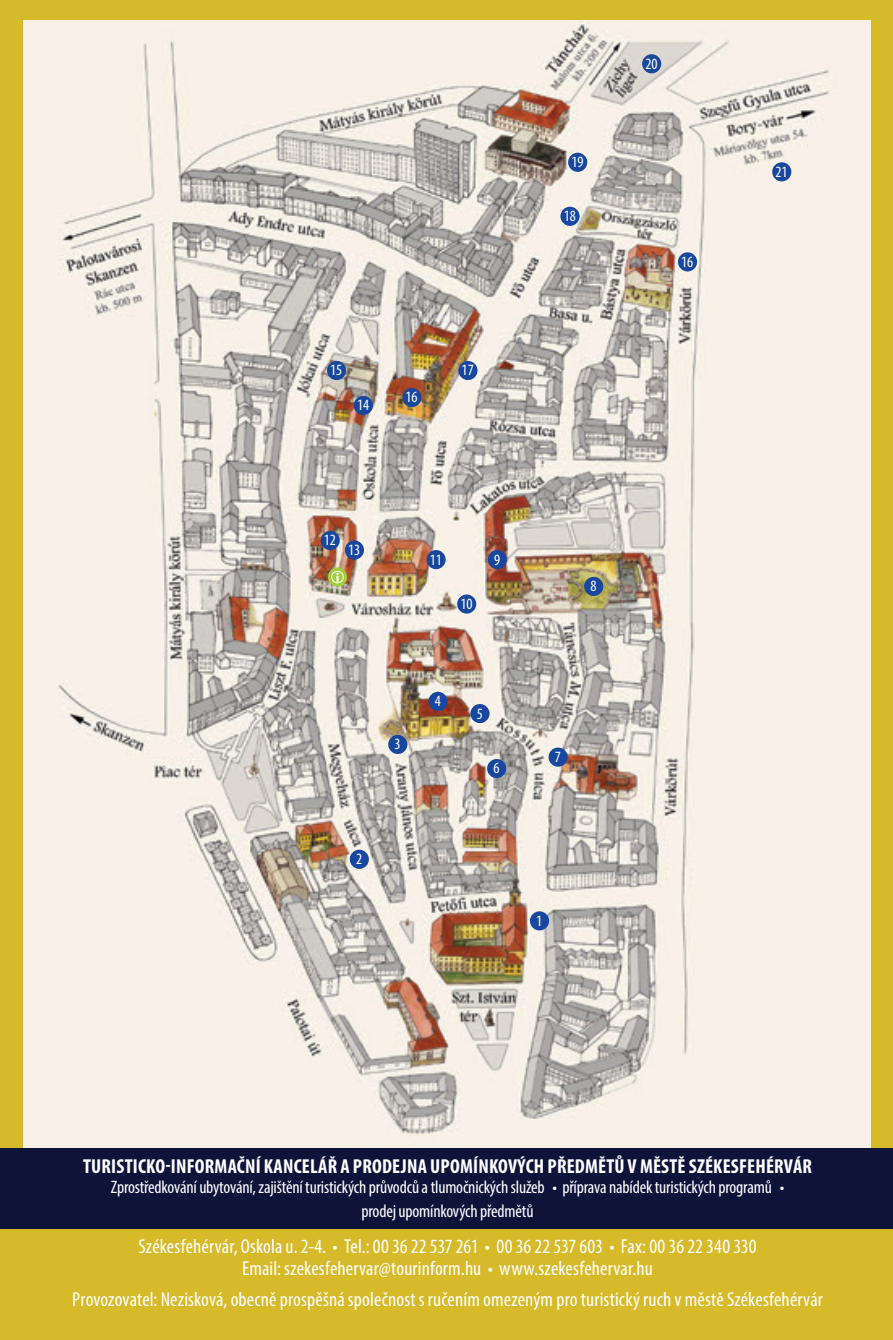
<style>
.page{position:relative;width:893px;height:1340px;background:#fff}
.page>*{position:absolute;margin:0;border:0;box-sizing:border-box;transform-origin:0 0}
.t1{font:condensed 20.25px/22.5px "Myriad Pro";letter-spacing:.01em;color:#fff;text-align:center}
.t2{font:700 condensed 20.25px "Myriad Pro";letter-spacing:.01em;color:#fff}
.t3{font:condensed 18px/24.3px "Myriad Pro";letter-spacing:-.01em;color:#fff;text-align:center}
.t4{font:condensed 15.75px "Myriad Pro";color:#fff}
</style>
<div class="page">
<div style="left:0;top:0;width:893px;height:1339px;background:#d6ba29"></div>
<img style="left:23px;top:21px;width:848px;height:1127px">
<div style="left:772px;top:162px;width:19px;height:19px;background:#17479e;border-radius:50%"></div>
<div style="left:568px;top:153px;width:19px;height:19px;background:#17479e;border-radius:50%"></div>
<div style="left:642px;top:54px;width:19px;height:19px;background:#17479e;border-radius:50%"></div>
<div style="left:560px;top:207px;width:20px;height:19px;background:#17479e;border-radius:50%"></div>
<div style="left:458px;top:361px;width:19px;height:19px;background:#17479e;border-radius:50%"></div>
<div style="left:678px;top:252px;width:19px;height:19px;background:#17479e;border-radius:50%"></div>
<div style="left:402px;top:388px;width:19px;height:19px;background:#17479e;border-radius:50%"></div>
<div style="left:327px;top:361px;width:19px;height:19px;background:#17479e;border-radius:50%"></div>
<div style="left:354px;top:396px;width:19px;height:19px;background:#17479e;border-radius:50%"></div>
<div style="left:345px;top:540px;width:19px;height:19px;background:#17479e;border-radius:50%"></div>
<div style="left:321px;top:531px;width:19px;height:19px;background:#17479e;border-radius:50%"></div>
<div style="left:426px;top:550px;width:20px;height:19px;background:#17479e;border-radius:50%"></div>
<div style="left:457px;top:594px;width:19px;height:19px;background:#17479e;border-radius:50%"></div>
<div style="left:584px;top:577px;width:19px;height:19px;background:#17479e;border-radius:50%"></div>
<div style="left:488px;top:550px;width:19px;height:19px;background:#17479e;border-radius:50%"></div>
<div style="left:470px;top:704px;width:20px;height:19px;background:#17479e;border-radius:50%"></div>
<div style="left:428px;top:691px;width:20px;height:20px;background:#17479e;border-radius:50%"></div>
<div style="left:388px;top:735px;width:19px;height:19px;background:#17479e;border-radius:50%"></div>
<div style="left:487px;top:759px;width:19px;height:19px;background:#17479e;border-radius:50%"></div>
<div style="left:549px;top:747px;width:19px;height:19px;background:#17479e;border-radius:50%"></div>
<div style="left:530px;top:911px;width:19px;height:19px;background:#17479e;border-radius:50%"></div>
<div style="left:350px;top:849px;width:19px;height:19px;background:#17479e;border-radius:50%"></div>
<div style="left:0;top:1148px;width:893px;height:80px;background:#0e133a"></div>
<svg style="left:328px;top:567px;width:19px;height:19px"></svg>
<svg style="left:331px;top:570px;width:13px;height:13px"></svg>
<p class="t4" style="left:330px;top:361px;width:14px">15</p>
<p class="t4" style="left:357px;top:395px;width:14px">14</p>
<p class="t4" style="left:405px;top:388px;width:14px">16</p>
<p class="t4" style="left:462px;top:361px;width:14px">17</p>
<p class="t4" style="left:571px;top:152px;width:14px">19</p>
<p class="t4" style="left:564px;top:206px;width:14px">18</p>
<p class="t4" style="left:645px;top:54px;width:14px">20</p>
<p class="t4" style="left:681px;top:252px;width:14px">16</p>
<p class="t4" style="left:324px;top:530px;width:14px">12</p>
<p class="t4" style="left:348px;top:540px;width:14px">13</p>
<p class="t4" style="left:430px;top:550px;width:14px">11</p>
<p class="t4" style="left:460px;top:594px;width:14px">10</p>
<p class="t4" style="left:494px;top:550px;width:8px">9</p>
<p class="t4" style="left:394px;top:734px;width:8px">3</p>
<p class="t4" style="left:435px;top:691px;width:8px">4</p>
<p class="t4" style="left:356px;top:849px;width:8px">2</p>
<p class="t4" style="left:477px;top:703px;width:8px">5</p>
<p class="t4" style="left:493px;top:758px;width:8px">6</p>
<p class="t4" style="left:590px;top:576px;width:8px">8</p>
<p class="t4" style="left:555px;top:747px;width:8px">7</p>
<p class="t4" style="left:536px;top:911px;width:8px">1</p>
<p class="t4" style="left:775px;top:162px;width:14px">21</p>
<p class="t2" style="left:83px;top:1153px;width:730px">TURISTICKO-INFORMAČNÍ KANCELÁŘ A PRODEJNA UPOMÍNKOVÝCH PŘEDMĚTŮ V MĚSTĚ SZÉKESFEHÉRVÁR</p>
<p class="t3" style="left:111px;top:1174px;width:675px">Zprostředkování ubytování, zajištění turistických průvodců a tlumočnických služeb • příprava nabídek turistických programů • prodej upomínkových předmětů</p>
<p class="t1" style="left:139px;top:1234px;width:619px">Székesfehérvár, Oskola u. 2-4. • Tel.: 00 36 22537261 • 00 36 22537 603 • Fax: 00 36 22340 330<br>Email: szekesfehervar@tourinform.hu • www.szekesfehervar.hu</p>
<p class="t1" style="left:72px;top:1287px;width:752px">Provozovatel: Nezisková, obecně prospěšná společnost s ručením omezeným pro turistický ruch v městě Székesfehérvár</p>
</div>
